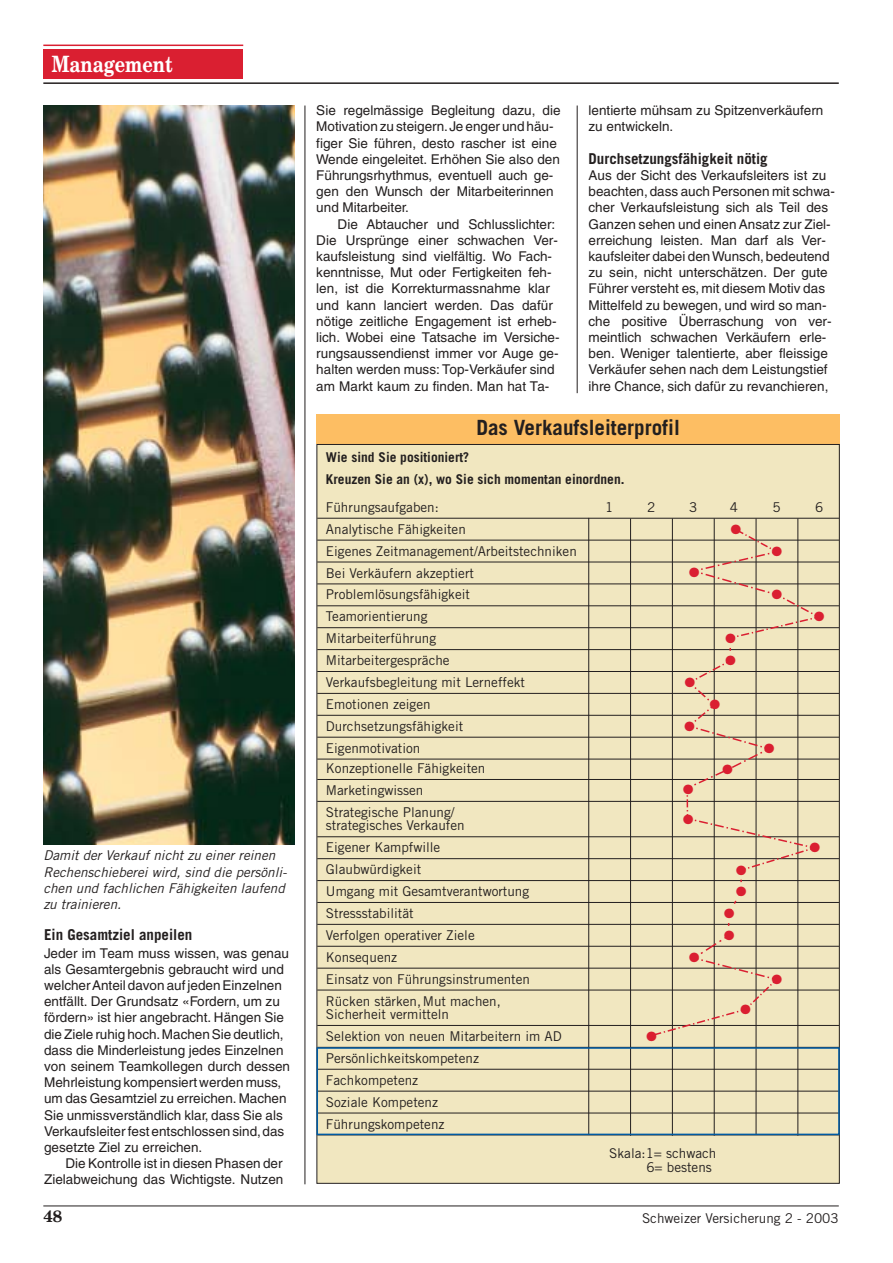
<style>
.page{position:relative;width:893px;height:1263px;background:#fff}
.page>*{position:absolute;margin:0;border:0;box-sizing:border-box;transform-origin:0 0}
.t1{font:27px/21.6px "Helvetica Neue";color:#da1f31}
.t2{font:700 22.5px "New Century Schlbk";color:#fff;scale:.8 1}
.t3{font:700 21px "Trade Gothic";color:#231f1f}
.t4{font:700 16.5px "New Century Schlbk";color:#231f1f}
.t5{font:700 15px "Trade Gothic";color:#231f1f}
.t6{font:13.5px/16.2px "Helvetica";color:#231f1f}
.t7{font:13.5px/21.9px "Trade Gothic";color:#231f1f}
.t8{font:italic 13.5px/16.2px "Trade Gothic";color:#231f1f}
.t9{font:700 13.5px/21.9px "Trade Gothic";color:#231f1f}
</style>
<div class="page">
<div style="left:43px;top:49px;width:200px;height:30px;background:#da1f31"></div>
<hr style="left:43px;top:82px;width:795px;height:2px;background:#231f1f">
<hr style="left:43px;top:45px;width:200px;height:1px;background:#da1f31">
<hr style="left:43px;top:1206px;width:795px;height:1px;background:#231f1f">
<hr style="left:304px;top:106px;width:1px;height:1078px;background:#231f1f">
<hr style="left:577px;top:106px;width:1px;height:287px;background:#231f1f">
<div style="left:316px;top:414px;width:523px;height:30px;background:#fdbe63"></div>
<svg style="left:316px;top:444px;width:524px;height:740px;background:#e7ddb8"></svg>
<div style="left:316px;top:1047px;width:523px;height:88px;border:2px solid #005ba3"></div>
<svg style="left:650px;top:527px;width:173px;height:510px;background:#e3d7b3"></svg>
<img style="left:43px;top:105px;width:251px;height:739px">
<h2 class="t2" style="left:52px;top:55px;width:153px">Management</h2>
<p class="t8" style="left:43px;top:849px;width:245px">Damit der Verkauf nicht zu einer reinen Rechenschieberei wird, sind die persönli&shy;chen und fachlichen Fähigkeiten laufend zu trainieren.</p>
<p class="t5" style="left:44px;top:929px;width:150px">Ein Gesamtziel anpeilen</p>
<p class="t6" style="left:44px;top:946px;width:247px">Jeder im Team muss wissen, was genau als Gesamtergebnis gebraucht wird und welcher Anteil davon auf jeden Einzelnen entfällt. Der Grundsatz «Fordern, um zu fördern» ist hier angebracht. Hängen Sie die Ziele ruhig hoch.Machen Sie deutlich, dass die Minderleistung jedes Einzelnen von seinem Teamkollegen durch dessen Mehrleistung kompensiert werden muss, um das Gesamtziel zu erreichen. Machen Sie unmissverständlich klar, dass Sie als Verkaufsleiter fest entschlossen sind,das gesetzte Ziel zu erreichen.</p>
<p class="t6" style="left:44px;top:1157px;width:241px;text-align:right">Die Kontrolle ist in diesen Phasen der<br>Zielabweichung das Wichtigste. Nutzen</p>
<p class="t6" style="left:316px;top:104px;width:246px">Sie regelmässige Begleitung dazu, die Motivation zu steigern.Je enger und häu&shy;figer Sie führen, desto rascher ist eine Wende eingeleitet. Erhöhen Sie also den Führungsrhythmus, eventuell auch ge&shy;gen den Wunsch der Mitarbeiterinnen und Mitarbeiter.</p>
<p class="t6" style="left:316px;top:217px;width:245px;text-indent:21px">Die Abtaucher und Schlusslichter:<br>Die Ursprünge einer schwachen Ver&shy;kaufsleistung sind vielfältig. Wo Fach&shy;kenntnisse, Mut oder Fertigkeiten feh&shy;len, ist die Korrekturmassnahme klar und kann lanciert werden. Das dafür nötige zeitliche Engagement ist erheb&shy;lich. Wobei eine Tatsache im Versiche&shy;rungsaussendienst immer vor Auge ge&shy;halten werden muss: Top-Verkäufer sind am Markt kaum zu finden. Man hat Ta-</p>
<p class="t6" style="left:588px;top:104px;width:236px">lentierte mühsam zu Spitzenverkäufern zu entwickeln.</p>
<p class="t5" style="left:588px;top:153px;width:181px">Durchsetzungsfähigkeit nötig</p>
<p class="t6" style="left:588px;top:169px;width:248px">Aus der Sicht des Verkaufsleiters ist zu beachten, dass auch Personen mit schwa&shy;cher Verkaufsleistung sich als Teil des Ganzen sehen und einen Ansatz zur Ziel&shy;erreichung leisten. Man darf als Ver&shy;kaufsleiter dabei den Wunsch,bedeutend zu sein, nicht unterschätzen. Der gute Führer versteht es, mit diesem Motiv das Mittelfeld zu bewegen, und wird so man&shy;che positive Überraschung von ver&shy;meintlich schwachen Verkäufern erle&shy;ben. Weniger talentierte, aber fleissige Verkäufer sehen nach dem Leistungstief ihre Chance, sich dafür zu revanchieren,</p>
<h3 class="t3" style="left:476px;top:420px;width:205px">Das Verkaufsleiterprofil</h3>
<p class="t9" style="left:326px;top:448px;width:300px">Wie sind Sie positioniert?<br>Kreuzen Sie an (x), wo Sie sich momentan einordnen.</p>
<p class="t7" style="left:326px;top:497px;width:114px">Führungsaufgaben:</p>
<p class="t7" style="left:605px;top:497px;width:10px">1</p>
<p class="t7" style="left:647px;top:497px;width:10px">2</p>
<p class="t7" style="left:689px;top:497px;width:10px">3</p>
<p class="t7" style="left:730px;top:497px;width:10px">4</p>
<p class="t7" style="left:772px;top:497px;width:10px">5</p>
<p class="t7" style="left:815px;top:497px;width:10px">6</p>
<p class="t7" style="left:326px;top:519px;width:252px">Analytische Fähigkeiten<br>Eigenes Zeitmanagement/Arbeitstechniken<br>Bei Verkäufern akzeptiert<br>Problemlösungsfähigkeit<br>Teamorientierung<br>Mitarbeiterführung<br>Mitarbeitergespräche<br>Verkaufsbegleitung mit Lerneffekt<br>Emotionen zeigen<br>Durchsetzungsfähigkeit<br>Eigenmotivation</p>
<p class="t7" style="left:326px;top:759px;width:161px">Konzeptionelle Fähigkeiten<br>Marketingwissen<br>Strategische Planung/</p>
<p class="t7" style="left:326px;top:816px;width:205px">strategisches Verkaufen<br>Eigener Kampfwille<br>Glaubwürdigkeit<br>Umgang mit Gesamtverantwortung<br>Stressstabilität<br>Verfolgen operativer Ziele<br>Konsequenz<br>Einsatz von Führungsinstrumenten<br>Rücken stärken,Mut machen,</p>
<p class="t7" style="left:326px;top:1005px;width:237px">Sicherheit vermitteln<br>Selektion von neuen Mitarbeitern im AD<br>Persönlichkeitskompetenz<br>Fachkompetenz<br>Soziale Kompetenz<br>Führungskompetenz</p>
<p class="t7" style="left:646px;top:1148px;width:72px;line-height:13.5px;text-indent:-37px">Skala:1= schwach<br>6= bestens</p>
<h1 class="t1" style="left:729px;top:521px;width:15px">•</h1>
<h1 class="t1" style="left:770px;top:544px;width:15px">•</h1>
<h1 class="t1" style="left:687px;top:565px;width:15px">•</h1>
<h1 class="t1" style="left:770px;top:587px;width:15px">•</h1>
<h1 class="t1" style="left:812px;top:609px;width:15px">•</h1>
<h1 class="t1" style="left:723px;top:630px;width:15px;line-height:22px">• •</h1>
<h1 class="t1" style="left:683px;top:675px;width:15px">•</h1>
<h1 class="t1" style="left:708px;top:697px;width:15px">•</h1>
<h1 class="t1" style="left:683px;top:718px;width:15px">•</h1>
<h1 class="t1" style="left:762px;top:740px;width:15px">•</h1>
<h1 class="t1" style="left:720px;top:761px;width:15px">•</h1>
<h1 class="t1" style="left:681px;top:777px;width:15px;line-height:29.8px">• •</h1>
<h1 class="t1" style="left:808px;top:839px;width:15px">•</h1>
<h1 class="t1" style="left:722px;top:862px;width:27px;text-align:center">• • • •</h1>
<h1 class="t1" style="left:687px;top:949px;width:15px">•</h1>
<h1 class="t1" style="left:770px;top:971px;width:15px">•</h1>
<h1 class="t1" style="left:738px;top:1001px;width:15px">•</h1>
<h1 class="t1" style="left:645px;top:1029px;width:15px">•</h1>
<p class="t4" style="left:43px;top:1210px;width:20px">48</p>
<p class="t7" style="left:642px;top:1208px;width:198px">Schweizer Versicherung 2 - 2003</p>
</div>
